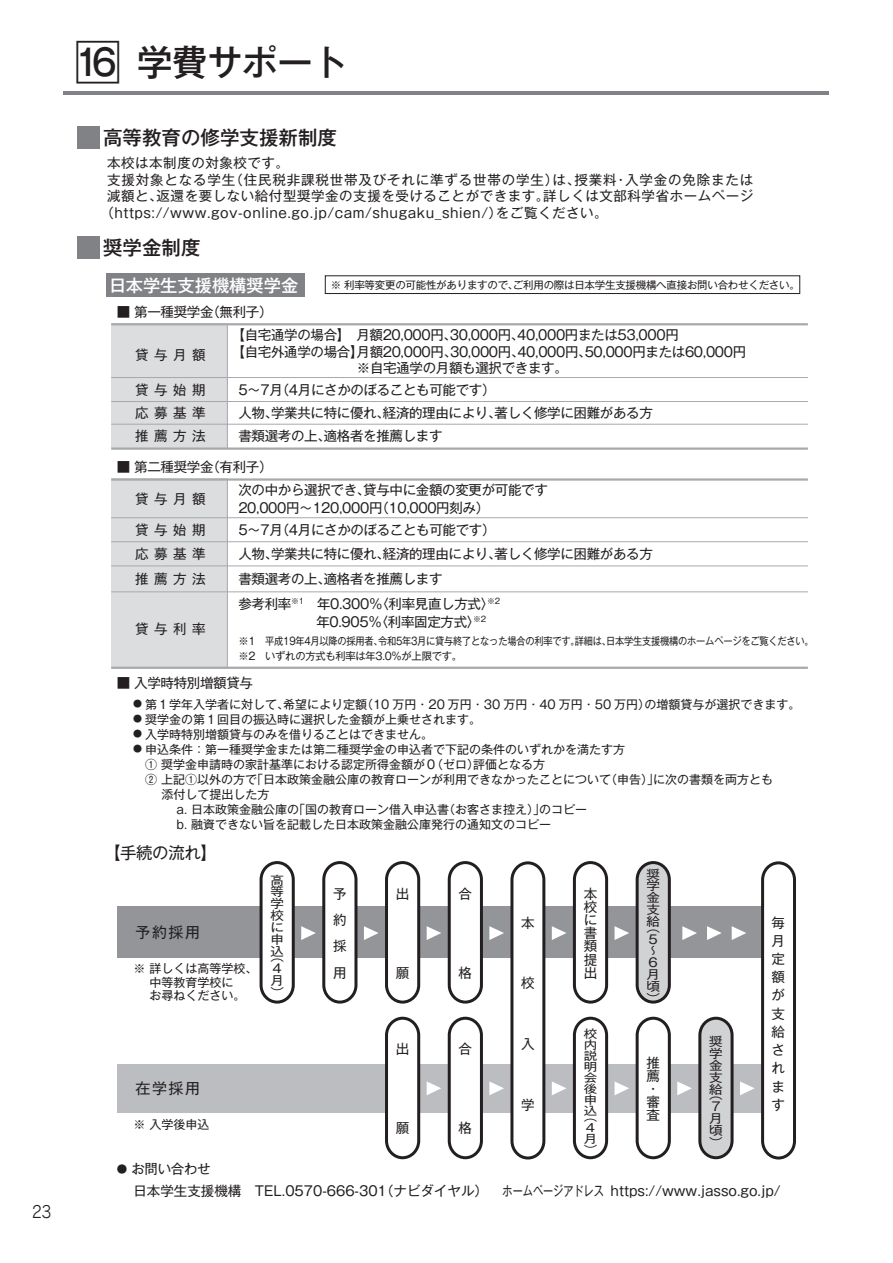
<style>
.page{position:relative;width:893px;height:1263px;background:#fff}
.page>*{position:absolute;margin:0;border:0;box-sizing:border-box;transform-origin:0 0}
.t1{font:500 36px "Gothic MB101 Pr 6";letter-spacing:-.025em;color:#231f20;scale:.9 1}
.t2{font:500 19.5px "Gothic MB101 Pro";color:#231f20}
.t3{font:500 17.25px "Gothic MB101 Pro";color:#fff}
.t4{font:16.5px "Gothic MB101 Pro";letter-spacing:-.025em;color:#231f20}
.t5{font:16.5px "Rodin Pro M";color:#231f20;scale:.9 1}
.t6{font:15px "Gothic MB101 Pro";letter-spacing:.1em;color:#231f20}
.t7{font:13.5px/18.3px "Gothic MB101 Pro";letter-spacing:-.025em;color:#231f20}
.t8{font:13.5px "Gothic MB101 Pro";letter-spacing:.04em;color:#231f20}
.t9{font:13.5px/22px "Gothic MB101 Pro";color:#231f20}
.t10{font:13.5px "Gothic MB101 Pro";letter-spacing:.06em;color:#231f20}
.t11{font:13.5px/23px "Gothic MB101 Pro";letter-spacing:.4em;color:#231f20}
.t12{font:12.15px/11.9px "Gothic MB101 Pro";color:#231f20;text-align:justify;scale:1.11 1}
.t13{font:12px/13.5px "Gothic MB101 Pro";color:#231f20}
.t14{font:11.4px/11.1px "Gothic MB101 Pro";color:#231f20;text-align:justify;scale:1.19 1}
.t15{font:10.5px/15px "Gothic MB101 Pro";letter-spacing:-.025em;color:#231f20}
.s1{font-size:49.5px}
.s2{font-size:9px}
.s3{font-size:10.5px}
</style>
<div class="page">
<div style="left:77px;top:236px;width:22px;height:23px;background:#808285"></div>
<div style="left:106px;top:273px;width:198px;height:23px;background:#808285"></div>
<div style="left:117px;top:907px;width:652px;height:51px;background:#939598"></div>
<div style="left:118px;top:1065px;width:653px;height:48px;background:#bcbdc0"></div>
<div style="left:111px;top:323px;width:116px;height:126px;background:#dcdddf"></div>
<hr style="left:227px;top:325px;width:1px;height:124px;background:#a8a9ad">
<hr style="left:111px;top:377px;width:697px;height:1px;background:#a8a9ad">
<hr style="left:111px;top:323px;width:697px;height:2px;background:#a8a9ad">
<hr style="left:111px;top:401px;width:697px;height:1px;background:#a8a9ad">
<hr style="left:111px;top:424px;width:697px;height:1px;background:#a8a9ad">
<hr style="left:111px;top:447px;width:697px;height:3px;background:#a8a9ad">
<div style="left:111px;top:478px;width:116px;height:190px;background:#dcdddf"></div>
<hr style="left:227px;top:480px;width:1px;height:187px;background:#a8a9ad">
<hr style="left:111px;top:517px;width:697px;height:1px;background:#a8a9ad">
<hr style="left:111px;top:478px;width:697px;height:3px;background:#a8a9ad">
<hr style="left:111px;top:541px;width:697px;height:1px;background:#a8a9ad">
<hr style="left:111px;top:565px;width:697px;height:1px;background:#a8a9ad">
<hr style="left:111px;top:591px;width:697px;height:1px;background:#a8a9ad">
<hr style="left:111px;top:667px;width:697px;height:2px;background:#a8a9ad">
<svg style="left:258px;top:861px;width:538px;height:299px"></svg>
<div style="left:325px;top:275px;width:475px;height:19px;border:1px solid #231f20"></div>
<div style="left:77px;top:126px;width:22px;height:23px;background:#808285"></div>
<hr style="left:64px;top:91px;width:765px;height:4px;background:#808285">
<p class="t5" style="left:32px;top:1201px;width:24px">23</p>
<h1 class="t1" style="left:73px;top:32px;width:307px"><span class="s1">□</span>16 学費サポート</h1>
<h2 class="t2" style="left:103px;top:121px;width:235px">高等教育の修学支援新制度</h2>
<p class="t8" style="left:107px;top:152px;width:183px">本校は本制度の対象校です。</p>
<p class="t10" style="left:107px;top:168px;width:648px">支援対象となる学生（住民税非課税世帯及びそれに準ずる世帯の学生）は、授業料・入学金の免除または</p>
<p class="t8" style="left:107px;top:185px;width:648px">減額と、返還を要しない給付型奨学金の支援を受けることができます。詳しくは文部科学省ホームページ</p>
<p class="t8" style="left:100px;top:201px;width:509px">（https://www.gov-online.go.jp/cam/shugaku_shien/）をご覧ください。</p>
<h2 class="t2" style="left:103px;top:231px;width:99px">奨学金制度</h2>
<p class="t3" style="left:109px;top:271px;width:191px">日本学生支援機構奨学金</p>
<p class="t15" style="left:331px;top:276px;width:471px">※ 利率等変更の可能性がありますので、ご利用の際は日本学生支援機構へ直接お問い合わせください。</p>
<p class="t7" style="left:117px;top:301px;width:157px">■ 第一種奨学金（無利子）</p>
<p class="t7" style="left:135px;top:344px;width:72px">貸与月額</p>
<p class="t7" style="left:232px;top:324px;width:449px">【自宅通学の場合】 月額20,000円、30,000円、40,000円または53,000円</p>
<p class="t7" style="left:232px;top:341px;width:516px">【自宅外通学の場合】月額20,000円、30,000円、40,000円、50,000円または60,000円</p>
<p class="t7" style="left:357px;top:357px;width:212px">※自宅通学の月額も選択できます。</p>
<p class="t7" style="left:135px;top:379px;width:72px">貸与始期</p>
<p class="t7" style="left:238px;top:379px;width:259px">5～7月（4月にさかのぼることも可能です）</p>
<p class="t11" style="left:135px;top:400px;width:72px">応募基準推薦方法</p>
<p class="t7" style="left:238px;top:402px;width:416px">人物、学業共に特に優れ、経済的理由により、著しく修学に困難がある方</p>
<p class="t7" style="left:238px;top:425px;width:206px">書類選考の上、適格者を推薦します</p>
<p class="t7" style="left:117px;top:456px;width:157px">■ 第二種奨学金（有利子）</p>
<p class="t7" style="left:135px;top:488px;width:72px">貸与月額</p>
<p class="t7" style="left:238px;top:479px;width:311px">次の中から選択でき、貸与中に金額の変更が可能です<br>20,000円～120,000円（10,000円刻み）</p>
<p class="t7" style="left:135px;top:519px;width:72px">貸与始期</p>
<p class="t7" style="left:238px;top:519px;width:259px">5～7月（4月にさかのぼることも可能です）</p>
<p class="t7" style="left:135px;top:542px;width:72px">応募基準</p>
<p class="t7" style="left:238px;top:565px;width:263px;line-height:24.5px">書類選考の上、適格者を推薦します<br>参考利率<sup>※1</sup>　年0.300％〈利率見直し方式〉<sup>※2</sup></p>
<p class="t7" style="left:316px;top:611px;width:171px">年0.905％〈利率固定方式〉<sup>※2</sup></p>
<p class="t7" style="left:238px;top:542px;width:416px">人物、学業共に特に優れ、経済的理由により、著しく修学に困難がある方</p>
<p class="t7" style="left:135px;top:568px;width:72px">推薦方法</p>
<p class="t7" style="left:135px;top:618px;width:72px">貸与利率</p>
<p class="t15" style="left:238px;top:632px;width:577px">※1　平成19年4月以降の採用者、令和5年3月に貸与終了となった場合の利率です。詳細は、日本学生支援機構のホームページをご覧ください。※2　いずれの方式も利率は年3.0％が上限です。</p>
<p class="t7" style="left:117px;top:672px;width:138px">■ 入学時特別増額貸与</p>
<p class="t13" style="left:133px;top:695px;width:669px"><span class="s2">●</span> 第１学年入学者に対して、希望により定額（10 万円・20 万円・30 万円・40 万円・50 万円）の増額貸与が選択できます。</p>
<p class="t13" style="left:133px;top:710px;width:349px"><span class="s2">●</span> 奨学金の第１回目の振込時に選択した金額が上乗せされます。</p>
<p class="t13" style="left:133px;top:725px;width:301px"><span class="s2">●</span> 入学時特別増額貸与のみを借りることはできません。</p>
<p class="t13" style="left:133px;top:740px;width:493px"><span class="s2">●</span> 申込条件：第一種奨学金または第二種奨学金の申込者で下記の条件のいずれかを満たす方</p>
<p class="t13" style="left:145px;top:755px;width:401px">① 奨学金申請時の家計基準における認定所得金額が０（ゼロ）評価となる方</p>
<p class="t13" style="left:145px;top:770px;width:629px">② 上記①以外の方で｢日本政策金融公庫の教育ローンが利用できなかったことについて（申告）｣に次の書類を両方とも</p>
<p class="t13" style="left:162px;top:785px;width:109px">添付して提出した方</p>
<p class="t13" style="left:177px;top:800px;width:412px">a. 日本政策金融公庫の｢国の教育ローン借入申込書（お客さま控え）｣のコピー</p>
<p class="t13" style="left:177px;top:815px;width:376px">b. 融資できない旨を記載した日本政策金融公庫発行の通知文のコピー</p>
<p class="t4" style="left:104px;top:839px;width:115px">【手続の流れ】</p>
<p class="t6" style="left:136px;top:920px;width:66px">予約採用</p>
<p class="t13" style="left:134px;top:960px;width:125px">※ 詳しくは高等学校、　 中等教育学校に<br>　 お尋ねください。</p>
<p class="t12" style="left:270px;top:872px;width:13px">高等学校に申込</p>
<p class="t12" style="left:270px;top:949px;width:13px;text-align:left">（<br>4月）</p>
<p class="t6" style="left:136px;top:1076px;width:66px">在学採用</p>
<p class="t13" style="left:134px;top:1115px;width:77px">※ 入学後申込</p>
<p class="t7" style="left:333px;top:878px;width:15px;line-height:26.2px;text-align:justify">予約採用</p>
<p class="t7" style="left:396px;top:882px;width:14px">出</p>
<p class="t7" style="left:396px;top:961px;width:15px">願</p>
<p class="t7" style="left:459px;top:882px;width:15px">合</p>
<p class="t7" style="left:459px;top:961px;width:15px">格</p>
<p class="t7" style="left:521px;top:911px;width:15px">本</p>
<p class="t7" style="left:521px;top:972px;width:15px">校</p>
<p class="t7" style="left:584px;top:885px;width:15px;line-height:13.2px;text-align:justify">本校に書類提出</p>
<p class="t7" style="left:396px;top:1038px;width:14px">出</p>
<p class="t7" style="left:396px;top:1117px;width:15px">願</p>
<p class="t7" style="left:459px;top:1038px;width:15px">合</p>
<p class="t7" style="left:459px;top:1117px;width:15px">格</p>
<p class="t7" style="left:521px;top:1033px;width:15px">入</p>
<p class="t7" style="left:521px;top:1093px;width:14px">学</p>
<p class="t14" style="left:584px;top:1026px;width:13px">校内説明会後申込</p>
<p class="t14" style="left:584px;top:1109px;width:13px;text-align:left">（<br>4月）</p>
<p class="t12" style="left:646px;top:866px;width:14px">奨学金支給</p>
<p class="t12" style="left:646px;top:919px;width:14px;text-align:left">（<br>5〜<br>6月頃）</p>
<p class="t7" style="left:646px;top:1054px;width:15px;line-height:13.2px">推薦・審査</p>
<p class="t12" style="left:709px;top:1034px;width:14px">奨学金支給</p>
<p class="t12" style="left:709px;top:1087px;width:14px;text-align:left">（<br>7月頃）</p>
<p class="t7" style="left:772px;top:911px;width:15px">毎月定額が支給されます</p>
<p class="t9" style="left:133px;top:1156px;width:649px;text-indent:-17px"><span class="s3">●</span> お問い合わせ<br>日本学生支援機構 TEL.0570-666-301（ナビダイヤル） ホームページアドレス https://www.jasso.go.jp/</p>
</div>
